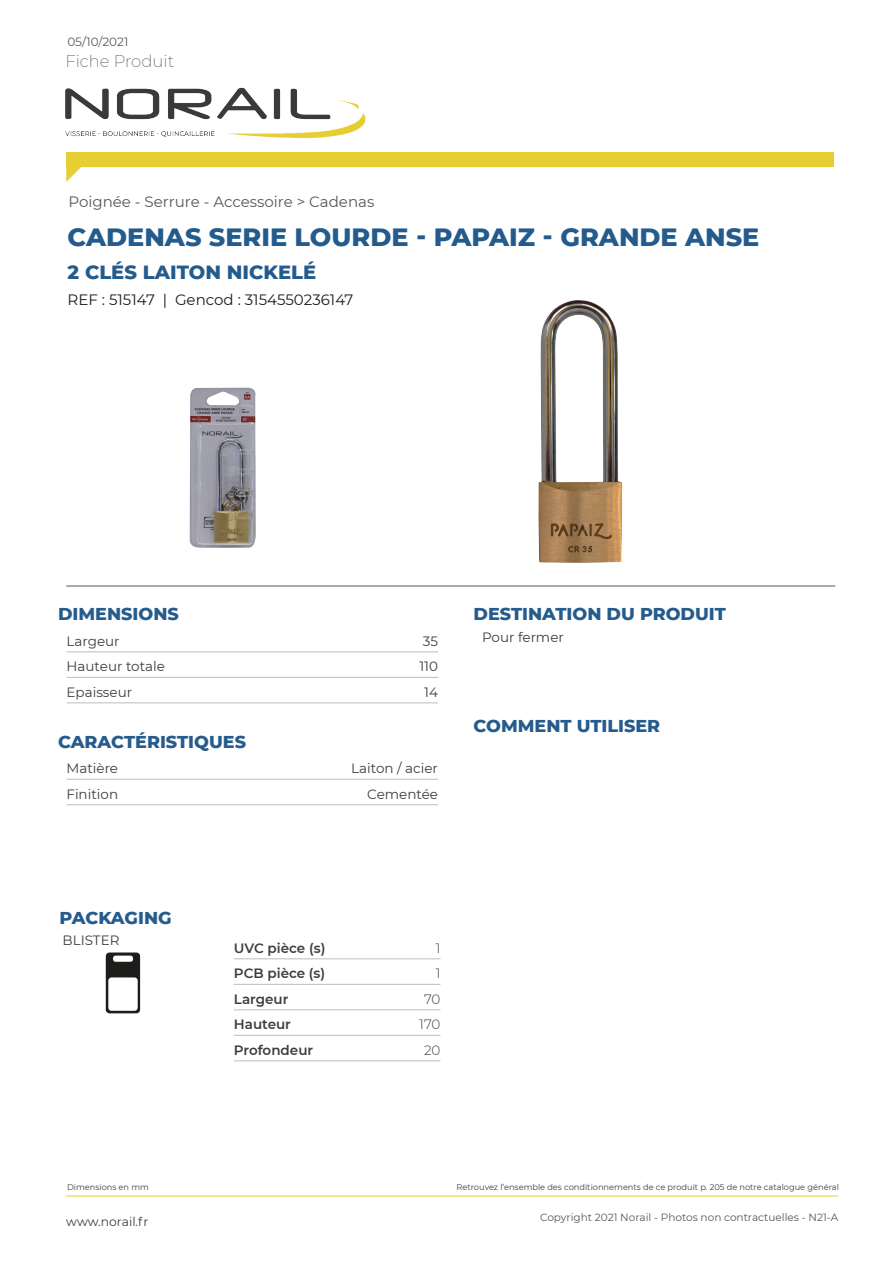
<style>
.page{position:relative;width:893px;height:1263px;background:#fff}
.page>*{position:absolute;margin:0;border:0;box-sizing:border-box;transform-origin:0 0}
.t1{font:800 25.5px "Montserrat";color:#235b8d}
.t2{font:800 19.5px "Montserrat";color:#235b8d}
.t3{font:800 17.55px "Montserrat";color:#265b8d}
.t4{font:200 16.5px "Montserrat";color:#575756}
.t5{font:15px "Montserrat";color:#575756}
.t6{font:15px "Montserrat";color:#1d1d1b}
.t7{font:13.5px "Montserrat";color:#3d3d3c}
.t8{font:600 13.5px "Montserrat";color:#3d3d3c}
.t9{font:300 13.5px "Montserrat";letter-spacing:-.01em;color:#3d3d3c}
.t10{font:12.3px "Montserrat";color:#3d3d3c}
.t11{font:12px "Montserrat";color:#575756}
.t12{font:10.5px "Montserrat";color:#575756}
.t13{font:8.25px "Montserrat";color:#3d3d3c}
</style>
<div class="page">
<div style="left:66px;top:152px;width:767px;height:15px;background:#e7ce35"></div>
<svg style="left:66px;top:167px;width:15px;height:15px"></svg>
<img style="left:65px;top:87px;width:301px;height:51px">
<hr style="left:66px;top:586px;width:769px;height:1px;background:#575756">
<hr style="left:66px;top:1196px;width:772px;height:1px;background:#e7ce35">
<hr style="left:67px;top:651px;width:371px;height:1px;background:#bdbdbc">
<hr style="left:67px;top:677px;width:371px;height:1px;background:#bdbdbc">
<hr style="left:67px;top:702px;width:371px;height:1px;background:#bdbdbc">
<hr style="left:67px;top:779px;width:371px;height:1px;background:#bdbdbc">
<hr style="left:67px;top:804px;width:371px;height:1px;background:#bdbdbc">
<hr style="left:234px;top:958px;width:206px;height:1px;background:#bdbdbc">
<hr style="left:234px;top:984px;width:206px;height:1px;background:#bdbdbc">
<hr style="left:234px;top:1009px;width:206px;height:1px;background:#bdbdbc">
<hr style="left:234px;top:1035px;width:206px;height:1px;background:#bdbdbc">
<hr style="left:234px;top:1060px;width:206px;height:1px;background:#bdbdbc">
<svg style="left:106px;top:952px;width:34px;height:61px"></svg>
<img style="left:538px;top:300px;width:85px;height:263px">
<img style="left:190px;top:387px;width:66px;height:160px">
<h3 class="t11" style="left:67px;top:33px;width:63px">05/10/2021</h3>
<h3 class="t4" style="left:65px;top:50px;width:110px">Fiche Produit</h3>
<p class="t5" style="left:68px;top:192px;width:307px">Poignée - Serrure - Accessoire &gt; Cadenas</p>
<p class="t1" style="left:68px;top:219px;width:693px">CADENAS SERIE LOURDE - PAPAIZ - GRANDE ANSE</p>
<p class="t2" style="left:68px;top:258px;width:250px">2 CLÉS LAITON NICKELÉ</p>
<p class="t6" style="left:68px;top:289px;width:287px">REF : 515147 | Gencod : 3154550236147</p>
<p class="t3" style="left:58px;top:601px;width:122px">DIMENSIONS</p>
<p class="t7" style="left:67px;top:632px;width:55px">Largeur</p>
<p class="t7" style="left:423px;top:632px;width:17px">35</p>
<p class="t7" style="left:67px;top:657px;width:100px">Hauteur totale</p>
<p class="t7" style="left:419px;top:657px;width:20px">110</p>
<p class="t7" style="left:67px;top:683px;width:67px">Epaisseur</p>
<p class="t7" style="left:424px;top:683px;width:15px">14</p>
<p class="t3" style="left:58px;top:729px;width:189px">CARACTÉRISTIQUES</p>
<p class="t7" style="left:67px;top:759px;width:53px">Matière</p>
<p class="t7" style="left:351px;top:759px;width:88px">Laiton / acier</p>
<p class="t7" style="left:67px;top:785px;width:53px">Finition</p>
<p class="t7" style="left:367px;top:785px;width:72px">Cementée</p>
<p class="t3" style="left:474px;top:601px;width:254px">DESTINATION DU PRODUIT</p>
<p class="t7" style="left:482px;top:628px;width:83px">Pour fermer</p>
<p class="t3" style="left:474px;top:712px;width:188px">COMMENT UTILISER</p>
<p class="t3" style="left:60px;top:904px;width:114px">PACKAGING</p>
<p class="t7" style="left:63px;top:930px;width:58px">BLISTER</p>
<p class="t8" style="left:234px;top:938px;width:93px">UVC pièce (s)</p>
<p class="t9" style="left:436px;top:939px;width:6px">1</p>
<p class="t8" style="left:234px;top:964px;width:93px">PCB pièce (s)</p>
<p class="t9" style="left:436px;top:964px;width:6px">1</p>
<p class="t8" style="left:234px;top:989px;width:56px">Largeur</p>
<p class="t9" style="left:424px;top:990px;width:18px">70</p>
<p class="t8" style="left:234px;top:1015px;width:59px">Hauteur</p>
<p class="t9" style="left:419px;top:1015px;width:23px">170</p>
<p class="t8" style="left:234px;top:1040px;width:81px">Profondeur</p>
<p class="t9" style="left:424px;top:1041px;width:18px">20</p>
<p class="t13" style="left:67px;top:1182px;width:83px">Dimensions en mm</p>
<p class="t13" style="left:456px;top:1182px;width:384px">Retrouvez l’ensemble des conditionnements de ce produit p. 205 de notre catalogue général</p>
<h3 class="t10" style="left:66px;top:1213px;width:84px">www.norail.fr</h3>
<p class="t12" style="left:540px;top:1209px;width:300px">Copyright 2021 Norail - Photos non contractuelles - N21-A</p>
</div>
